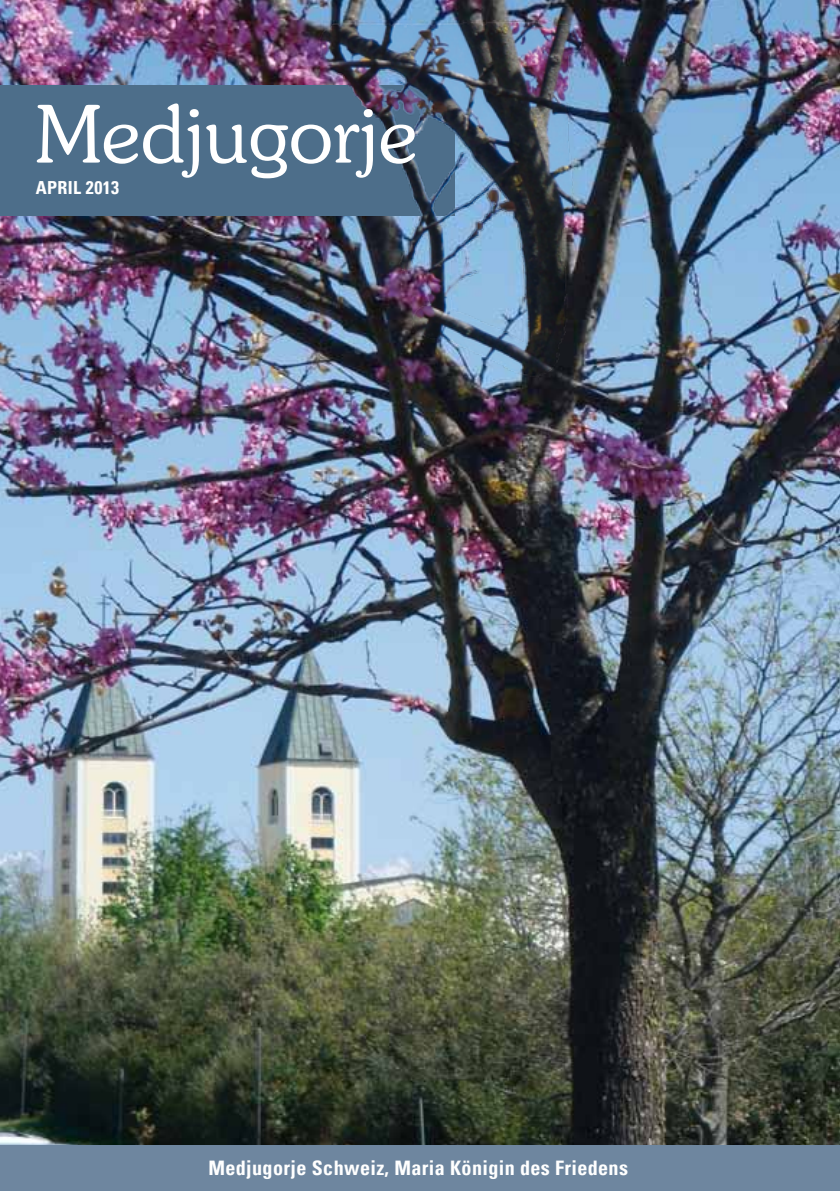
<style>
.page{position:relative;width:840px;height:1191px;background:#fff}
.page>*{position:absolute;margin:0;border:0;box-sizing:border-box;transform-origin:0 0}
.t1{font:300 80px "Souvenir IT Cby BT";color:#fff}
.t2{font:700 condensed 20px "Univers";letter-spacing:.02em;color:#fff}
.t3{font:700 condensed 18px "Univers";letter-spacing:.02em;color:#fff}
</style>
<div class="page">
<img style="left:675px;top:0;width:164px;height:1145px">
<div style="left:0;top:1145px;width:839px;height:46px;background:#6e869f"></div>
<img style="left:0;top:0;width:675px;height:1145px">
<h1 class="t1" style="left:36px;top:85px;width:383px">Medjugorje</h1>
<p class="t3" style="left:36px;top:176px;width:85px">april 2013</p>
<p class="t2" style="left:208px;top:1155px;width:421px">Medjugorje Schweiz, Maria Königin des Friedens</p>
</div>
